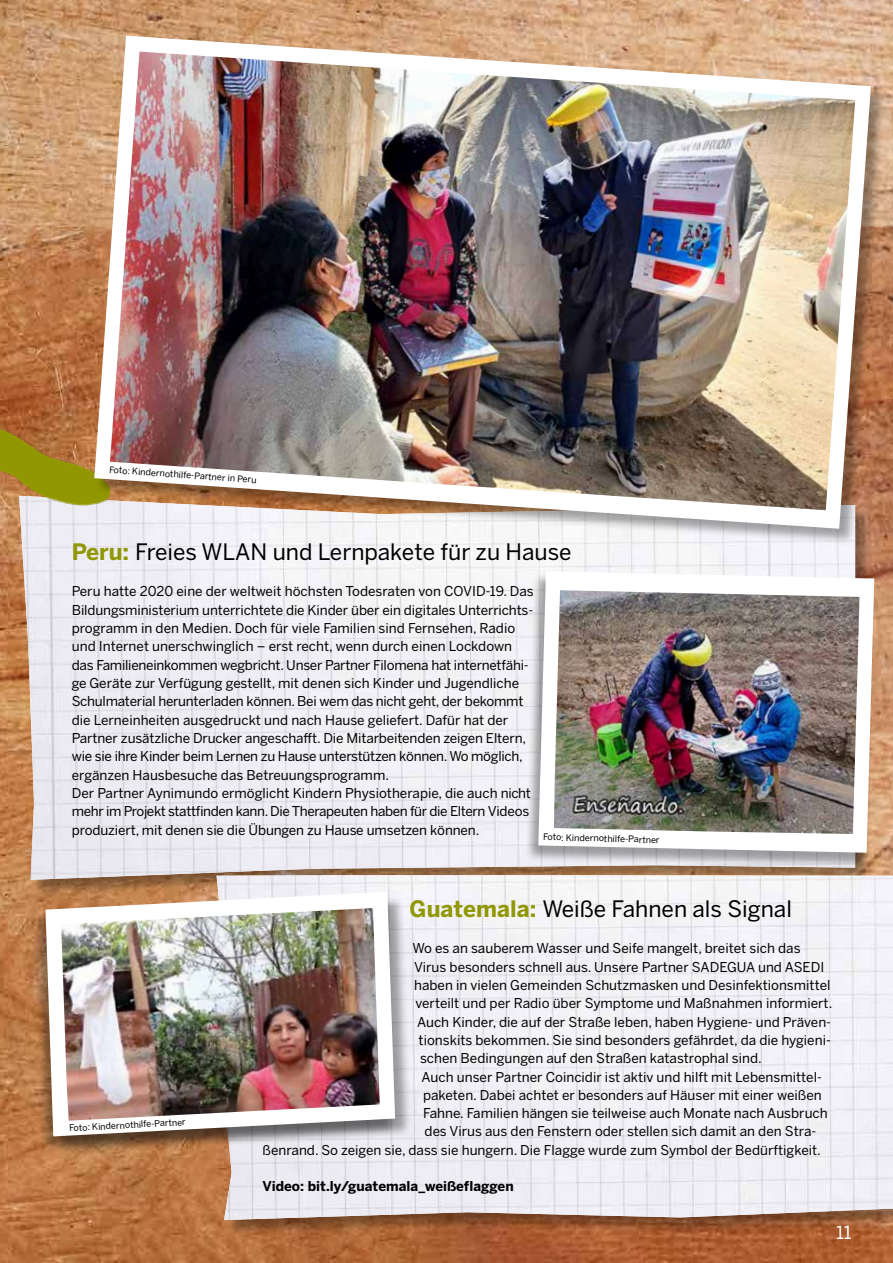
<style>
.page{position:relative;width:893px;height:1263px;background:#fff}
.page>*{position:absolute;margin:0;border:0;box-sizing:border-box;transform-origin:0 0}
.t1{font:22.5px "Benton Sans";color:#000}
.t2{font:18px "Benton Sans";color:#fff}
.t3{font:13.5px/18.3px "Benton Sans";color:#000}
.t4{font:700 13.5px "Benton Sans";color:#000}
.t5{font:9px "Benton Sans";color:#000}
.s1{font-weight:700;color:#919700}
</style>
<div class="page">
<img style="left:0;top:0;width:893px;height:1263px">
<img style="left:19px;top:519px;width:836px;height:361px">
<img style="left:0;top:160px;width:94px;height:359px">
<div style="left:217px;top:875px;width:676px;height:361px;background:#000;opacity:.35"></div>
<img style="left:217px;top:875px;width:676px;height:345px">
<div style="left:525px;top:573px;width:351px;height:296px;background:#000;opacity:.35"></div>
<svg style="left:538px;top:571px;width:336px;height:282px"></svg>
<img style="left:554px;top:590px;width:305px;height:244px">
<div style="left:47px;top:895px;width:366px;height:260px;background:#000;opacity:.35"></div>
<div style="left:32px;top:893px;width:364px;height:260px;background:#000;opacity:.35"></div>
<svg style="left:45px;top:892px;width:350px;height:244px"></svg>
<img style="left:61px;top:908px;width:319px;height:213px">
<div style="left:95px;top:36px;width:792px;height:509px;background:#000;opacity:.35"></div>
<svg style="left:94px;top:36px;width:777px;height:493px"></svg>
<img style="left:110px;top:52px;width:745px;height:458px">
<p class="t5" style="left:110px;top:464px;width:149px;rotate:4deg">Foto: Kindernothilfe-Partner in Peru</p>
<h1 class="t1" style="left:72px;top:538px;width:501px"><span class="s1">Peru:</span> Freies WLAN und Lernpakete für zu Hause</h1>
<p class="t3" style="left:72px;top:582px;width:463px">Peru hatte 2020 eine der weltweit höchsten Todesraten von COVID-19. Das Bildungsministerium unterrichtete die Kinder über ein digitales Unterrichts&shy;programm in den Medien. Doch für viele Familien sind Fernsehen, Radio und Internet unerschwinglich – erst recht, wenn durch einen Lockdown das Familieneinkommen wegbricht. Unser Partner Filomena hat internetfähi&shy;ge Geräte zur Verfügung gestellt, mit denen sich Kinder und Jugendliche Schulmaterial herunterladen können. Bei wem das nicht geht, der bekommt die Lerneinheiten ausgedruckt und nach Hause geliefert. Dafür hat der Partner zusätzliche Drucker angeschafft. Die Mitarbeitenden zeigen Eltern, wie sie ihre Kinder beim Lernen zu Hause unterstützen können. Wo möglich, ergänzen Hausbesuche das Betreuungsprogramm.<br>Der Partner Aynimundo ermöglicht Kindern Physiotherapie, die auch nicht mehr im Projekt stattfinden kann. Die Therapeuten haben für die Eltern Videos produziert, mit denen sie die Übungen zu Hause umsetzen können.</p>
<p class="t5" style="left:543px;top:831px;width:118px;rotate:2deg">Foto: Kindernothilfe-Partner</p>
<p class="t5" style="left:69px;top:1122px;width:118px;rotate:-3deg">Foto: Kindernothilfe-Partner</p>
<h1 class="t1" style="left:410px;top:895px;width:384px"><span class="s1">Guatemala:</span> Weiße Fahnen als Signal</h1>
<p class="t3" style="left:413px;top:939px;width:389px">Wo es an sauberem Wasser und Seife mangelt, breitet sich das</p>
<p class="t3" style="left:414px;top:957px;width:412px">Virus besonders schnell aus. Unsere Partner SADEGUA und ASEDI</p>
<p class="t3" style="left:414px;top:976px;width:418px">haben in vielen Gemeinden Schutzmasken und Desinfektionsmittel</p>
<p class="t3" style="left:416px;top:994px;width:418px">verteilt und per Radio über Symptome und Maßnahmen informiert.</p>
<p class="t3" style="left:417px;top:1012px;width:415px">Auch Kinder, die auf der Straße leben, haben Hygiene- und Präven-</p>
<p class="t3" style="left:419px;top:1031px;width:414px">tionskits bekommen. Sie sind besonders gefährdet, da die hygieni-</p>
<p class="t3" style="left:420px;top:1049px;width:343px">schen Bedingungen auf den Straßen katastrophal sind.</p>
<p class="t3" style="left:422px;top:1067px;width:402px">Auch unser Partner Coincidir ist aktiv und hilft mit Lebensmittel-</p>
<p class="t3" style="left:423px;top:1085px;width:400px">paketen. Dabei achtet er besonders auf Häuser mit einer weißen</p>
<p class="t3" style="left:423px;top:1104px;width:406px">Fahne. Familien hängen sie teilweise auch Monate nach Ausbruch</p>
<p class="t3" style="left:425px;top:1122px;width:393px">des Virus aus den Fenstern oder stellen sich damit an den Stra-</p>
<p class="t3" style="left:263px;top:1140px;width:560px">ßenrand. So zeigen sie, dass sie hungern. Die Flagge wurde zum Symbol der Bedürftigkeit.</p>
<p class="t4" style="left:263px;top:1178px;width:253px">Video: bit.ly/guatemala_weißeflaggen</p>
<h2 class="t2" style="left:836px;top:1221px;width:17px">11</h2>
</div>
